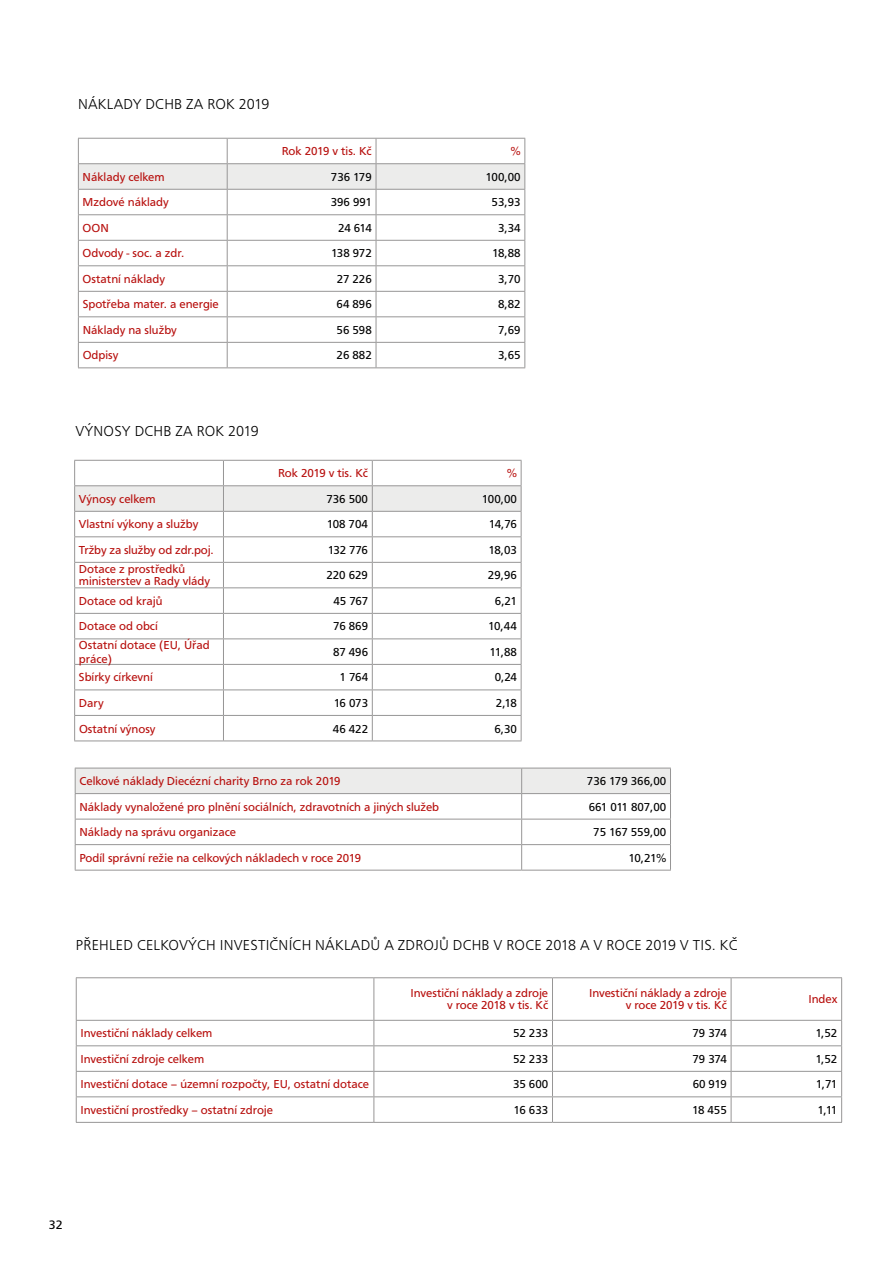
<style>
.page{position:relative;width:893px;height:1263px;background:#fff}
.page>*{position:absolute;margin:0;border:0;box-sizing:border-box;transform-origin:0 0}
.t1{font:300 15px "F015 TOT";letter-spacing:.015em;color:#000}
.t2{font:12.75px "F015 TOT";color:#000}
.t3{font:12px/12px "F015 TOT";color:#b70e0c}
.t4{font:12px "F015 TOT";color:#000}
.t5{font:12px "F015 TOT";letter-spacing:-.02em;color:#000}
</style>
<div class="page">
<hr style="left:78px;top:138px;width:149px;height:1px;background:#979696">
<hr style="left:227px;top:138px;width:149px;height:1px;background:#979696">
<hr style="left:376px;top:138px;width:149px;height:1px;background:#979696">
<svg style="left:78px;top:139px;width:447px;height:228px"></svg>
<hr style="left:78px;top:367px;width:149px;height:1px;background:#979696">
<hr style="left:227px;top:367px;width:149px;height:1px;background:#979696">
<hr style="left:376px;top:367px;width:149px;height:1px;background:#979696">
<hr style="left:74px;top:460px;width:149px;height:1px;background:#979696">
<hr style="left:223px;top:460px;width:149px;height:1px;background:#979696">
<hr style="left:372px;top:460px;width:149px;height:1px;background:#979696">
<svg style="left:74px;top:461px;width:448px;height:279px"></svg>
<hr style="left:74px;top:740px;width:149px;height:1px;background:#979696">
<hr style="left:223px;top:740px;width:149px;height:1px;background:#979696">
<hr style="left:372px;top:740px;width:149px;height:1px;background:#979696">
<svg style="left:75px;top:768px;width:596px;height:102px"></svg>
<hr style="left:75px;top:870px;width:447px;height:1px;background:#979696">
<hr style="left:522px;top:870px;width:149px;height:1px;background:#979696">
<hr style="left:76px;top:977px;width:298px;height:1px;background:#979696">
<hr style="left:76px;top:978px;width:1px;height:42px;background:#979696">
<hr style="left:76px;top:1020px;width:298px;height:1px;background:#979696">
<hr style="left:374px;top:977px;width:178px;height:1px;background:#979696">
<hr style="left:374px;top:978px;width:1px;height:42px;background:#979696">
<hr style="left:552px;top:977px;width:179px;height:1px;background:#979696">
<hr style="left:552px;top:978px;width:1px;height:42px;background:#979696">
<hr style="left:552px;top:1020px;width:179px;height:1px;background:#979696">
<hr style="left:731px;top:977px;width:111px;height:1px;background:#979696">
<hr style="left:731px;top:978px;width:1px;height:42px;background:#979696">
<hr style="left:841px;top:978px;width:1px;height:42px;background:#979696">
<hr style="left:731px;top:1020px;width:111px;height:1px;background:#979696">
<hr style="left:374px;top:1020px;width:178px;height:1px;background:#979696">
<hr style="left:76px;top:1045px;width:298px;height:1px;background:#979696">
<hr style="left:374px;top:1045px;width:178px;height:1px;background:#979696">
<hr style="left:552px;top:1045px;width:179px;height:1px;background:#979696">
<hr style="left:731px;top:1045px;width:111px;height:1px;background:#979696">
<hr style="left:76px;top:1071px;width:298px;height:1px;background:#979696">
<hr style="left:374px;top:1071px;width:178px;height:1px;background:#979696">
<hr style="left:552px;top:1071px;width:179px;height:1px;background:#979696">
<hr style="left:731px;top:1071px;width:111px;height:1px;background:#979696">
<hr style="left:76px;top:1096px;width:298px;height:1px;background:#979696">
<svg style="left:76px;top:1021px;width:1px;height:101px"></svg>
<hr style="left:374px;top:1096px;width:178px;height:1px;background:#979696">
<svg style="left:374px;top:1021px;width:1px;height:101px"></svg>
<hr style="left:552px;top:1096px;width:179px;height:1px;background:#979696">
<svg style="left:552px;top:1021px;width:1px;height:101px"></svg>
<hr style="left:731px;top:1096px;width:111px;height:1px;background:#979696">
<svg style="left:731px;top:1021px;width:1px;height:101px"></svg>
<svg style="left:841px;top:1021px;width:1px;height:101px"></svg>
<hr style="left:76px;top:1122px;width:298px;height:1px;background:#979696">
<hr style="left:374px;top:1122px;width:178px;height:1px;background:#979696">
<hr style="left:552px;top:1122px;width:179px;height:1px;background:#979696">
<hr style="left:731px;top:1122px;width:111px;height:1px;background:#979696">
<p class="t1" style="left:78px;top:96px;width:193px">NÁKLADY DCHB ZA ROK 2019</p>
<p class="t3" style="left:282px;top:145px;width:92px">Rok 2019 v tis. Kč</p>
<p class="t3" style="left:511px;top:145px;width:11px">%</p>
<p class="t3" style="left:83px;top:171px;width:84px">Náklady celkem</p>
<p class="t4" style="left:331px;top:170px;width:42px">736 179</p>
<p class="t4" style="left:486px;top:170px;width:37px">100,00</p>
<p class="t3" style="left:83px;top:196px;width:88px">Mzdové náklady</p>
<p class="t4" style="left:331px;top:195px;width:43px">396 991</p>
<p class="t4" style="left:492px;top:195px;width:30px">53,93</p>
<p class="t3" style="left:83px;top:222px;width:28px">OON</p>
<p class="t4" style="left:338px;top:221px;width:35px">24 614</p>
<p class="t4" style="left:498px;top:221px;width:24px">3,34</p>
<p class="t3" style="left:83px;top:247px;width:103px">Odvody - soc. a zdr.</p>
<p class="t4" style="left:331px;top:246px;width:42px">138 972</p>
<p class="t4" style="left:492px;top:246px;width:30px">18,88</p>
<p class="t3" style="left:83px;top:273px;width:84px">Ostatní náklady</p>
<p class="t4" style="left:337px;top:272px;width:36px">27 226</p>
<p class="t4" style="left:498px;top:272px;width:24px">3,70</p>
<p class="t3" style="left:83px;top:298px;width:138px">Spotřeba mater. a energie</p>
<p class="t4" style="left:336px;top:297px;width:37px">64 896</p>
<p class="t4" style="left:498px;top:297px;width:24px">8,82</p>
<p class="t3" style="left:83px;top:324px;width:96px">Náklady na služby</p>
<p class="t4" style="left:337px;top:323px;width:37px">56 598</p>
<p class="t4" style="left:498px;top:323px;width:24px">7,69</p>
<p class="t3" style="left:83px;top:349px;width:37px">Odpisy</p>
<p class="t4" style="left:337px;top:349px;width:37px">26 882</p>
<p class="t4" style="left:498px;top:349px;width:24px">3,65</p>
<p class="t1" style="left:75px;top:423px;width:185px">VÝNOSY DCHB ZA ROK 2019</p>
<p class="t3" style="left:278px;top:467px;width:92px">Rok 2019 v tis. Kč</p>
<p class="t3" style="left:507px;top:467px;width:11px">%</p>
<p class="t3" style="left:79px;top:493px;width:78px">Výnosy celkem</p>
<p class="t4" style="left:326px;top:492px;width:43px">736 500</p>
<p class="t4" style="left:482px;top:492px;width:37px">100,00</p>
<p class="t3" style="left:79px;top:518px;width:121px">Vlastní výkony a služby</p>
<p class="t4" style="left:327px;top:517px;width:43px">108 704</p>
<p class="t4" style="left:489px;top:517px;width:29px">14,76</p>
<p class="t3" style="left:79px;top:544px;width:136px">Tržby za služby od zdr.poj.</p>
<p class="t4" style="left:328px;top:543px;width:42px">132 776</p>
<p class="t4" style="left:488px;top:543px;width:30px">18,03</p>
<p class="t3" style="left:79px;top:563px;width:133px">Dotace z prostředků ministerstev a Rady vlády</p>
<p class="t4" style="left:326px;top:568px;width:43px">220 629</p>
<p class="t4" style="left:488px;top:568px;width:30px">29,96</p>
<p class="t3" style="left:79px;top:595px;width:85px">Dotace od krajů</p>
<p class="t4" style="left:333px;top:594px;width:36px">45 767</p>
<p class="t4" style="left:495px;top:594px;width:24px">6,21</p>
<p class="t3" style="left:79px;top:620px;width:80px">Dotace od obcí</p>
<p class="t4" style="left:333px;top:620px;width:36px">76 869</p>
<p class="t4" style="left:488px;top:620px;width:30px">10,44</p>
<p class="t3" style="left:79px;top:638px;width:132px;line-height:14.4px">Ostatní dotace (EU, Úřad práce)</p>
<p class="t4" style="left:333px;top:645px;width:37px">87 496</p>
<p class="t4" style="left:490px;top:645px;width:29px">11,88</p>
<p class="t3" style="left:79px;top:671px;width:75px">Sbírky církevní</p>
<p class="t4" style="left:340px;top:671px;width:30px">1 764</p>
<p class="t4" style="left:495px;top:671px;width:24px">0,24</p>
<p class="t3" style="left:79px;top:697px;width:26px">Dary</p>
<p class="t4" style="left:334px;top:696px;width:36px">16 073</p>
<p class="t4" style="left:496px;top:696px;width:23px">2,18</p>
<p class="t3" style="left:79px;top:722px;width:78px">Ostatní výnosy</p>
<p class="t4" style="left:333px;top:722px;width:37px">46 422</p>
<p class="t4" style="left:494px;top:722px;width:24px">6,30</p>
<p class="t3" style="left:79px;top:775px;width:263px">Celkové náklady Diecézní charity Brno za rok 2019</p>
<p class="t4" style="left:587px;top:774px;width:81px">736 179 366,00</p>
<p class="t3" style="left:79px;top:801px;width:361px">Náklady vynaložené pro plnění sociálních, zdravotních a jiných služeb</p>
<p class="t5" style="left:589px;top:800px;width:79px">661 011 807,00</p>
<p class="t3" style="left:79px;top:826px;width:158px">Náklady na správu organizace</p>
<p class="t4" style="left:593px;top:825px;width:74px">75 167 559,00</p>
<p class="t3" style="left:79px;top:852px;width:283px">Podíl správní režie na celkových nákladech v roce 2019</p>
<p class="t4" style="left:628px;top:851px;width:39px">10,21%</p>
<p class="t1" style="left:76px;top:937px;width:663px">PŘEHLED CELKOVÝCH INVESTIČNÍCH NÁKLADŮ A ZDROJŮ DCHB V ROCE 2018 A V ROCE 2019 V TIS. KČ</p>
<p class="t3" style="left:410px;top:987px;width:139px;text-align:right">Investiční náklady a zdroje v roce 2018 v tis. Kč</p>
<p class="t3" style="left:589px;top:987px;width:139px;text-align:right">Investiční náklady a zdroje v roce 2019 v tis. Kč</p>
<p class="t3" style="left:808px;top:993px;width:31px">Index</p>
<p class="t3" style="left:80px;top:1027px;width:133px">Investiční náklady celkem</p>
<p class="t4" style="left:513px;top:1026px;width:37px">52 233</p>
<p class="t4" style="left:692px;top:1026px;width:36px">79 374</p>
<p class="t4" style="left:815px;top:1026px;width:24px">1,52</p>
<p class="t3" style="left:80px;top:1053px;width:125px">Investiční zdroje celkem</p>
<p class="t4" style="left:513px;top:1052px;width:37px">52 233</p>
<p class="t4" style="left:692px;top:1052px;width:36px">79 374</p>
<p class="t4" style="left:815px;top:1052px;width:24px">1,52</p>
<p class="t3" style="left:80px;top:1078px;width:290px">Investiční dotace – územní rozpočty, EU, ostatní dotace</p>
<p class="t4" style="left:513px;top:1077px;width:37px">35 600</p>
<p class="t4" style="left:693px;top:1077px;width:36px">60 919</p>
<p class="t4" style="left:816px;top:1077px;width:23px">1,71</p>
<p class="t3" style="left:80px;top:1104px;width:194px">Investiční prostředky – ostatní zdroje</p>
<p class="t4" style="left:513px;top:1103px;width:36px">16 633</p>
<p class="t4" style="left:692px;top:1103px;width:36px">18 455</p>
<p class="t4" style="left:817px;top:1103px;width:21px">1,11</p>
<p class="t2" style="left:49px;top:1217px;width:15px">32</p>
</div>
